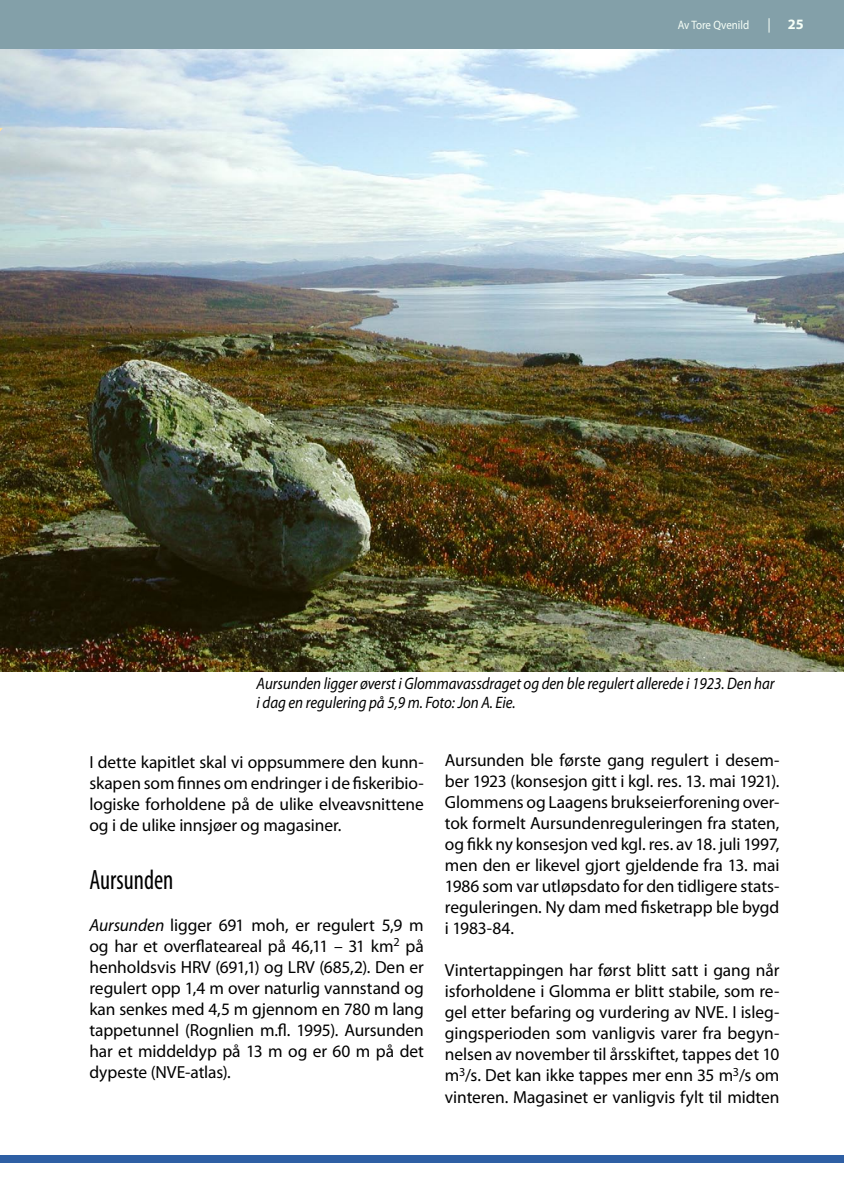
<style>
.page{position:relative;width:844px;height:1191px;background:#fff}
.page>*{position:absolute;margin:0;border:0;box-sizing:border-box;transform-origin:0 0}
.t1{font:condensed 28px "Myriad Pro";color:#000;scale:.9 1}
.t2{font:17.5px/21px "Myriad Pro";letter-spacing:-.005em;color:#000;text-align:justify}
.t3{font:italic 16.62px/19.2px "Myriad Pro";letter-spacing:-.005em;color:#000;scale:.9 1}
.t4{font:700 14.35px "Myriad Pro";color:#f6fff7}
.t5{font:12.25px "Myriad Pro";color:#f6fff7;scale:.9 1}
.s1{font-weight:400}
.s2{font-style:italic}
</style>
<div class="page">
<div style="left:0;top:1155px;width:843px;height:7px;background:#2e5fa4"></div>
<hr style="left:0;top:0;width:1px;height:49px;background:#83a0a9">
<img style="left:0;top:49px;width:843px;height:622px">
<div style="left:1px;top:0;width:842px;height:49px;background:#83a0a9"></div>
<svg style="left:0;top:49px;width:2px;height:134px"></svg>
<p class="t5" style="left:677px;top:17px;width:81px">Av Tore Qvenild</p>
<p class="t4" style="left:767px;top:14px;width:38px"><span class="s1">|</span> 25</p>
<p class="t3" style="left:256px;top:673px;width:577px">Aursunden ligger øverst i Glommavassdraget og den ble regulert allerede i 1923. Den har i dag en regulering på 5,9 m. Foto: Jon A. Eie.</p>
<p class="t2" style="left:89px;top:751px;width:336px">I dette kapitlet skal vi oppsummere den kunn&shy;skapen som finnes om endringer i de fiskeribio&shy;logiske forholdene på de ulike elveavsnittene og i de ulike innsjøer og magasiner.</p>
<h1 class="t1" style="left:89px;top:862px;width:95px">Aursunden</h1>
<p class="t2" style="left:89px;top:914px;width:336px"><span class="s2">Aursunden</span> ligger 691 moh, er regulert 5,9 m og har et overflateareal på 46,11 – 31 km<sup>2</sup> på henholdsvis HRV (691,1) og LRV (685,2). Den er regulert opp 1,4 m over naturlig vannstand og kan senkes med 4,5 m gjennom en 780 m lang tappetunnel (Rognlien m.fl. 1995). Aursunden har et middeldyp på 13 m og er 60 m på det dypeste (NVE-atlas).</p>
<p class="t2" style="left:445px;top:749px;width:336px">Aursunden ble første gang regulert i desem&shy;ber 1923 (konsesjon gitt i kgl. res. 13. mai 1921).<br>Glommens og Laagens brukseierforening over&shy;tok formelt Aursundenreguleringen fra staten, og fikk ny konsesjon ved kgl. res. av 18. juli 1997, men den er likevel gjort gjeldende fra 13. mai 1986 som var utløpsdato for den tidligere stats&shy;reguleringen. Ny dam med fisketrapp ble bygd i 1983-84.</p>
<p class="t2" style="left:445px;top:959px;width:336px">Vintertappingen har først blitt satt i gang når isforholdene i Glomma er blitt stabile, som re&shy;gel etter befaring og vurdering av NVE. I isleg&shy;gingsperioden som vanligvis varer fra begyn&shy;nelsen av november til årsskiftet, tappes det 10 m<sup>3</sup>/s. Det kan ikke tappes mer enn 35 m<sup>3</sup>/s om vinteren. Magasinet er vanligvis fylt til midten</p>
</div>
